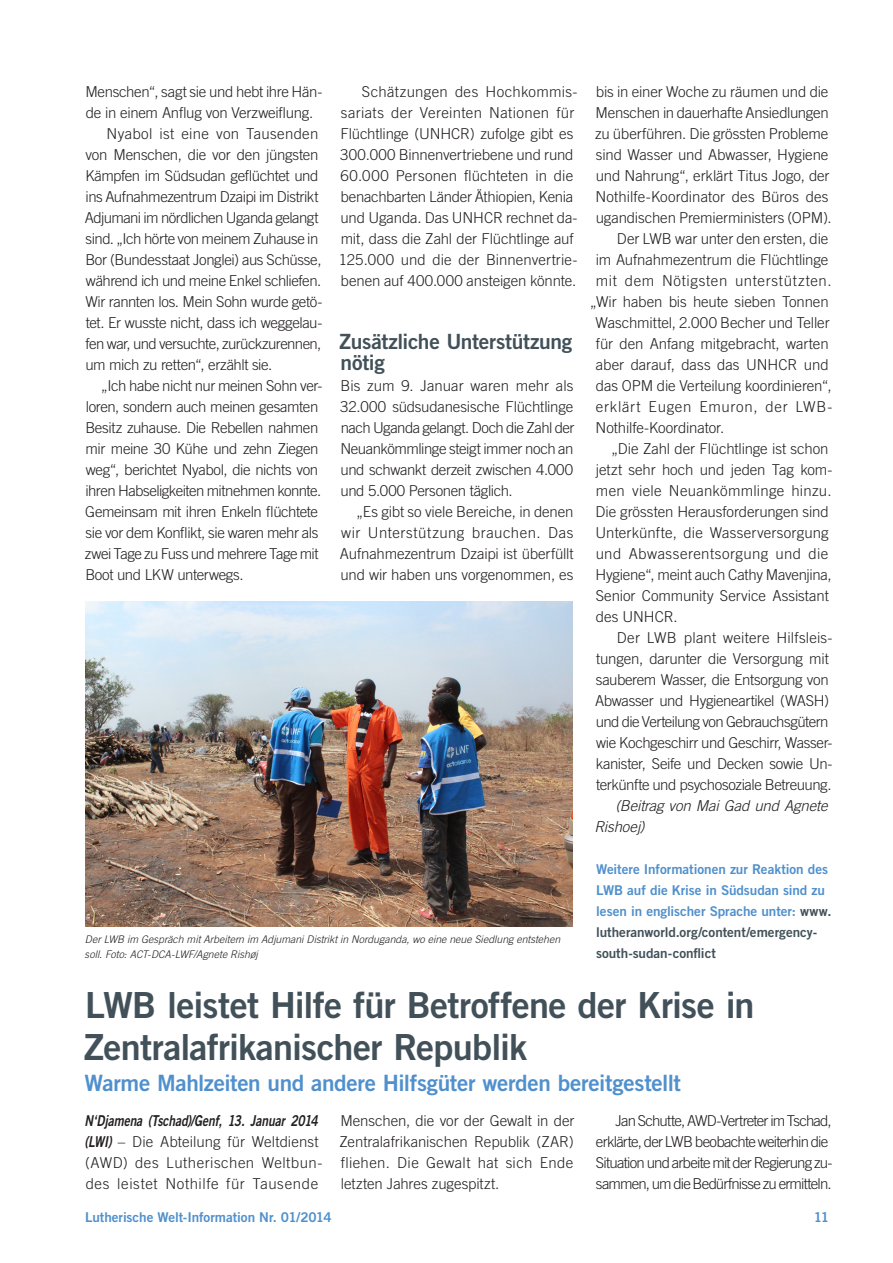
<style>
.page{position:relative;width:893px;height:1263px;background:#fff}
.page>*{position:absolute;margin:0;border:0;box-sizing:border-box;transform-origin:0 0}
.Heading_1{font:36px/42px "Trade Gothic LT Std Bd 2";letter-spacing:-.02em;color:#425159}
.Heading_2{font:22.5px "Trade Gothic LT Std Bd 2";letter-spacing:-.015em;color:#5090cc}
.Heading_3{font:21px/21px "Trade Gothic LT Std Bd 2";letter-spacing:-.015em;color:#425159}
.Normal_first{font:300 15px/21px "Trade Gothic LT Std";letter-spacing:-.015em;color:#231f20}
.Normal_first_byline{font:300 15px/21px "Trade Gothic LT Std";letter-spacing:.025em;color:#231f20}
.Normal_first-2{font:300 15px/21px "Trade Gothic LT Std";letter-spacing:-.05em;color:#231f20}
.t1{font:italic 300 15px/21px "Trade Gothic LT Std";letter-spacing:-.01em;color:#231f20}
.Normal_first-3{font:300 15px "Trade Gothic LT Std";letter-spacing:.045em;color:#231f20}
.Normal_first-4{font:300 15px "Trade Gothic LT Std";letter-spacing:.05em;color:#231f20}
.Normal_URL{font:13.5px/21px "Trade Gothic LT Std Bd 2";letter-spacing:-.005em;color:#5090cc}
.Captions{font:italic 300 10.5px/15px "Trade Gothic LT Std";color:#231f20}
.s1{color:#425159}
.s2{font-family:"Trade Gothic LT Std Bd 2 Obl";font-weight:400}
</style>
<div class="page">
<img style="left:85px;top:601px;width:488px;height:326px">
<p class="Normal_first" style="left:85px;top:81px;width:238px">Menschen“, sagt sie und hebt ihre Hän&shy;de in einem Anflug von Verzweiflung.</p>
<p class="Normal_first" style="left:85px;top:123px;width:239px;text-indent:22px">Nyabol ist eine von Tausenden von Menschen, die vor den jüngsten Kämpfen im Südsudan geflüchtet und ins Aufnahmezentrum Dzaipi im Distrikt Adjumani im nördlichen Uganda gelangt sind. „Ich hörte von meinem Zuhause in Bor (Bundesstaat Jonglei) aus Schüsse, während ich und meine Enkel schliefen.<br>Wir rannten los. Mein Sohn wurde getö&shy;tet. Er wusste nicht, dass ich weggelau&shy;fen war, und versuchte, zurückzurennen, um mich zu retten“, erzählt sie.</p>
<p class="Normal_first" style="left:85px;top:375px;width:239px;text-indent:16px">„Ich habe nicht nur meinen Sohn ver&shy;loren, sondern auch meinen gesamten Besitz zuhause. Die Rebellen nahmen mir meine 30 Kühe und zehn Ziegen weg“, berichtet Nyabol, die nichts von ihren Habseligkeiten mitnehmen konnte.<br>Gemeinsam mit ihren Enkeln flüchtete sie vor dem Konflikt, sie waren mehr als zwei Tage zu Fuss und mehrere Tage mit Boot und LKW unterwegs.</p>
<p class="Normal_first" style="left:339px;top:81px;width:240px;text-indent:23px">Schätzungen des Hochkommis&shy;sariats der Vereinten Nationen für Flüchtlinge (UNHCR) zufolge gibt es 300.000 Binnenvertriebene und rund 60.000 Personen flüchteten in die benachbarten Länder Äthiopien, Kenia und Uganda. Das UNHCR rechnet da&shy;mit, dass die Zahl der Flüchtlinge auf 125.000 und die der Binnenvertrie&shy;benen auf 400.000 ansteigen könnte.</p>
<p class="Normal_first" style="left:595px;top:81px;width:238px">bis in einer Woche zu räumen und die Menschen in dauerhafte Ansiedlungen zu überführen. Die grössten Probleme sind Wasser und Abwasser, Hygiene und Nahrung“, erklärt Titus Jogo, der Nothilfe-Koordinator des Büros des ugandischen Premierministers (OPM).</p>
<p class="Normal_first" style="left:617px;top:228px;width:213px">Der LWB war unter den ersten, die</p>
<p class="Normal_first" style="left:596px;top:249px;width:234px">im Aufnahmezentrum die Flüchtlinge</p>
<p class="Normal_first-3" style="left:596px;top:272px;width:237px">mit dem Nötigsten unterstützten.</p>
<p class="Normal_first" style="left:590px;top:291px;width:240px">„Wir haben bis heute sieben Tonnen</p>
<p class="Normal_first" style="left:596px;top:312px;width:236px">Waschmittel, 2.000 Becher und Teller</p>
<p class="Normal_first" style="left:596px;top:333px;width:234px">für den Anfang mitgebracht, warten</p>
<p class="Normal_first" style="left:596px;top:354px;width:234px">aber darauf, dass das UNHCR und</p>
<p class="Normal_first" style="left:596px;top:375px;width:237px">das OPM die Verteilung koordinieren“,</p>
<p class="Normal_first-4" style="left:596px;top:398px;width:238px">erklärt Eugen Emuron, der LWB-</p>
<p class="Normal_first" style="left:596px;top:417px;width:130px">Nothilfe-Koordinator.</p>
<p class="Normal_first" style="left:595px;top:438px;width:239px;text-indent:16px">„Die Zahl der Flüchtlinge ist schon jetzt sehr hoch und jeden Tag kom&shy;men viele Neuankömmlinge hinzu.<br>Die grössten Herausforderungen sind<br>Unterkünfte, die Wasserversorgung und Abwasserentsorgung und die<br>Hygiene“, meint auch Cathy Mavenjina,<br>Senior Community Service Assistant des UNHCR.</p>
<p class="Normal_first" style="left:595px;top:627px;width:239px;text-indent:22px">Der LWB plant weitere Hilfsleis&shy;tungen, darunter die Versorgung mit sauberem Wasser, die Entsorgung von Abwasser und Hygieneartikel (WASH) und die Verteilung von Gebrauchsgütern wie Kochgeschirr und Geschirr, Wasser&shy;kanister, Seife und Decken sowie Un&shy;terkünfte und psychosoziale Betreuung.</p>
<p class="t1" style="left:594px;top:796px;width:235px;text-indent:21px">(Beitrag von Mai Gad und Agnete<br>Rishoej)</p>
<p class="Normal_URL" style="left:596px;top:859px;width:237px">Weitere Informationen zur Reaktion des LWB auf die Krise in Südsudan sind zu lesen in englischer Sprache unter: <span class="s1">www. lutheranworld.org/content/emergency&shy;south-sudan-conflict</span></p>
<p class="Heading_1" style="left:84px;top:983px;width:672px">LWB leistet Hilfe für Betroffene der Krise in<br>Zentralafrikanischer Republik</p>
<p class="Heading_2" style="left:85px;top:1069px;width:598px">Warme Mahlzeiten und andere Hilfsgüter werden bereitgestellt</p>
<p class="Normal_first_byline" style="left:84px;top:1110px;width:239px"><span class="s2">N‘Djamena (Tschad)/Genf, 13. Januar 2014 (LWI)</span> – Die Abteilung für Weltdienst (AWD) des Lutherischen Weltbun&shy;des leistet Nothilfe für Tausende</p>
<p class="Normal_first_byline" style="left:339px;top:1110px;width:237px;text-align:justify">Menschen, die vor der Gewalt in der Zentralafrikanischen Republik (ZAR) fliehen. Die Gewalt hat sich Ende letzten Jahres zugespitzt.</p>
<p class="Normal_first-2" style="left:596px;top:1110px;width:238px;text-indent:20px">Jan Schutte, AWD-Vertreter im Tschad, erklärte, der LWB beobachte weiterhin die Situation und arbeite mit der Regierung zu&shy;sammen, um die Bedürfnisse zu ermitteln.</p>
<p class="Heading_3" style="left:340px;top:331px;width:234px">Zusätzliche Unterstützung nötig</p>
<p class="Normal_first" style="left:340px;top:375px;width:236px;text-align:justify">Bis zum 9. Januar waren mehr als 32.000 südsudanesische Flüchtlinge nach Uganda gelangt. Doch die Zahl der Neuankömmlinge steigt immer noch an und schwankt derzeit zwischen 4.000 und 5.000 Personen täglich.</p>
<p class="Normal_first" style="left:340px;top:501px;width:235px;text-align:justify;text-indent:16px">„Es gibt so viele Bereiche, in denen wir Unterstützung brauchen. Das Aufnahmezentrum Dzaipi ist überfüllt und wir haben uns vorgenommen, es</p>
<p class="Captions" style="left:85px;top:932px;width:477px">Der LWB im Gespräch mit Arbeitern im Adjumani Distrikt in Norduganda, wo eine neue Siedlung entstehen soll. Foto: ACT-DCA-LWF/Agnete Rishøj</p>
<p class="Normal_URL" style="left:85px;top:1206px;width:248px">Lutherische Welt-Information Nr. 01/2014</p>
<p class="Normal_URL" style="left:814px;top:1206px;width:17px">11</p>
</div>
